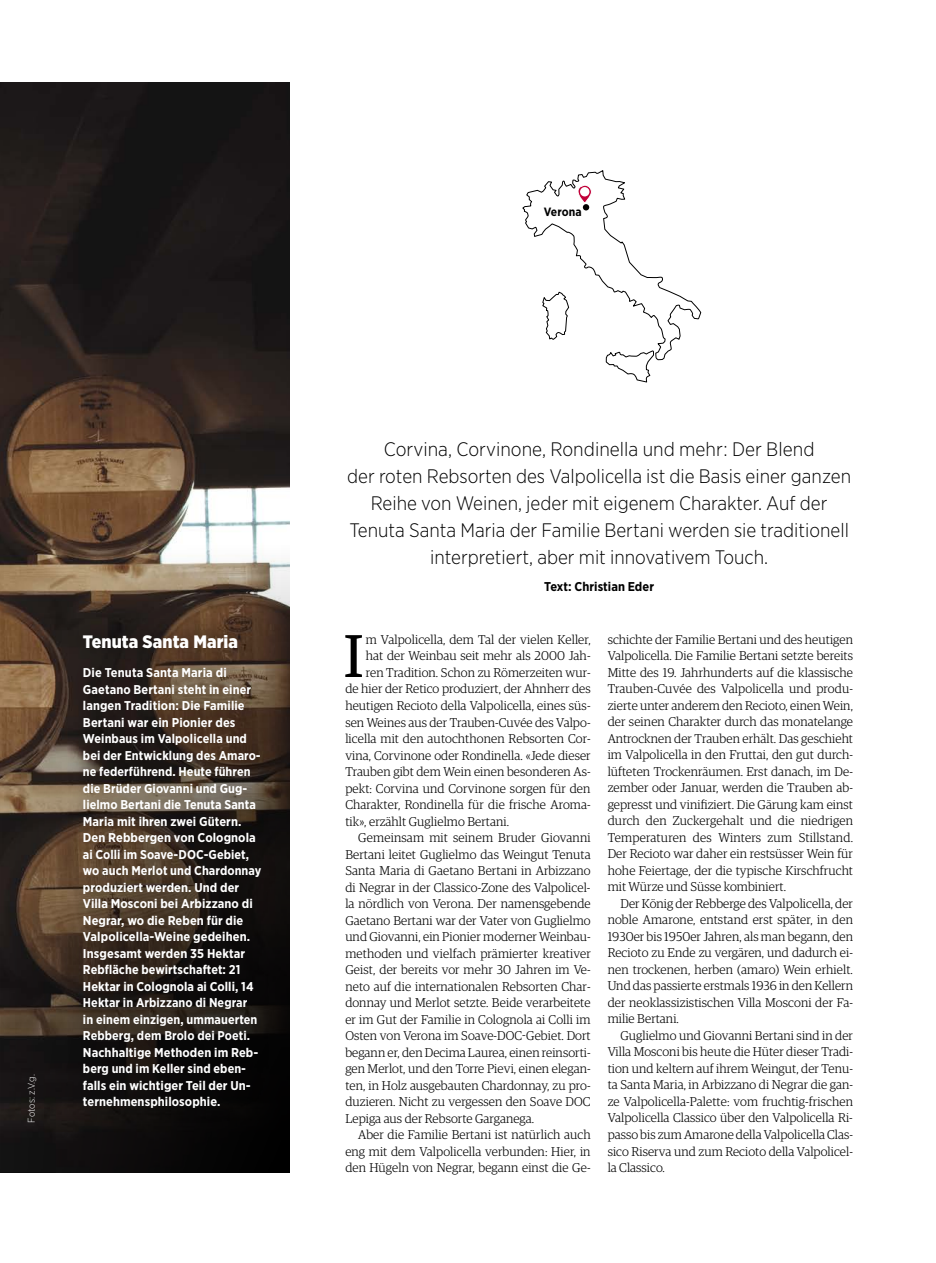
<style>
.page{position:relative;width:936px;height:1263px;background:#fff}
.page>*{position:absolute;margin:0;border:0;box-sizing:border-box;transform-origin:0 0}
.t1{font:60.3px "Guardian Egyp";color:#000}
.t2{font:300 19.5px/27px "Gotham Narrow";color:#000;text-align:center}
.t3{font:900 18px "Gotham Narrow";letter-spacing:.005em;color:#fff}
.t4{font:300 12.75px/16.5px "Guardian Egyp";letter-spacing:.005em;color:#000;text-align:justify}
.t5{font:700 12.75px/16.5px "Gotham Narrow";letter-spacing:.005em;color:#fff}
.t6{font:700 12.75px "Gotham Narrow";letter-spacing:.005em;color:#000}
.t7{font:700 12px "Gotham Narrow";letter-spacing:.01em;color:#000}
.t8{font:300 9.75px "Gotham Narrow";color:#fff}
</style>
<div class="page">
<img style="left:0;top:83px;width:289px;height:462px">
<svg style="left:0;top:545px;width:289px;height:627px;background:#493d32"></svg>
<div style="left:65px;top:616px;width:213px;height:509px;background:#000;opacity:.55"></div>
<svg style="left:522px;top:170px;width:179px;height:213px"></svg>
<p class="t7" style="left:543px;top:204px;width:39px">Verona</p>
<p class="t8" style="left:25px;top:1122px;width:50px;rotate:-90deg">Fotos: z.V.g.</p>
<h3 class="t3" style="left:83px;top:630px;width:157px">Tenuta Santa Maria</h3>
<p class="t5" style="left:83px;top:664px;width:180px">Die Tenuta Santa Maria di<br>Gaetano Bertani steht in einer langen Tradition: Die Familie<br>Bertani war ein Pionier des<br>Weinbaus im Valpolicella und bei der Entwicklung des Amaro&shy;ne federführend. Heute führen die Brüder Giovanni und Gug&shy;lielmo Bertani die Tenuta Santa<br>Maria mit ihren zwei Gütern.<br>Den Rebbergen von Colognola ai Colli im Soave-DOC-Gebiet, wo auch Merlot und Chardonnay produziert werden. Und der<br>Villa Mosconi bei Arbizzano di<br>Negrar, wo die Reben für die<br>Valpolicella-Weine gedeihen.<br>Insgesamt werden 35 Hektar<br>Rebfläche bewirtschaftet: 21<br>Hektar in Colognola ai Colli, 14<br>Hektar in Arbizzano di Negrar<br>in einem einzigen, ummauerten<br>Rebberg, dem Brolo dei Poeti.<br>Nachhaltige Methoden im Reb&shy;berg und im Keller sind eben&shy;falls ein wichtiger Teil der Un&shy;ternehmensphilosophie.</p>
<p class="t2" style="left:347px;top:436px;width:505px">Corvina, Corvinone, Rondinella und mehr: Der Blend<br>der roten Rebsorten des Valpolicella ist die Basis einer ganzen Reihe von Weinen, jeder mit eigenem Charakter. Auf der Tenuta Santa Maria der Familie Bertani werden sie traditionell interpretiert, aber mit innovativem Touch.</p>
<p class="t6" style="left:544px;top:579px;width:111px">Text: Christian Eder</p>
<h1 class="t1" style="left:344px;top:615px;width:21px">I</h1>
<p class="t4" style="left:366px;top:631px;width:226px">m Valpolicella, dem Tal der vielen Keller,</p>
<p class="t4" style="left:366px;top:647px;width:226px">hat der Weinbau seit mehr als 2000 Jah-</p>
<p class="t4" style="left:366px;top:664px;width:226px">ren Tradition. Schon zu Römerzeiten wur-</p>
<p class="t4" style="left:345px;top:680px;width:247px">de hier der Retico produziert, der Ahnherr des</p>
<p class="t4" style="left:345px;top:697px;width:247px">heutigen Recioto della Valpolicella, eines süs-</p>
<p class="t4" style="left:345px;top:713px;width:247px">sen Weines aus der Trauben-Cuvée des Valpo-</p>
<p class="t4" style="left:345px;top:730px;width:247px">licella mit den autochthonen Rebsorten Cor-</p>
<p class="t4" style="left:345px;top:746px;width:247px">vina, Corvinone oder Rondinella. «Jede dieser</p>
<p class="t4" style="left:345px;top:763px;width:247px">Trauben gibt dem Wein einen besonderen As-</p>
<p class="t4" style="left:345px;top:779px;width:247px">pekt: Corvina und Corvinone sorgen für den</p>
<p class="t4" style="left:345px;top:796px;width:247px">Charakter, Rondinella für die frische Aroma-</p>
<p class="t4" style="left:345px;top:812px;width:165px">tik», erzählt Guglielmo Bertani.</p>
<p class="t4" style="left:358px;top:829px;width:234px">Gemeinsam mit seinem Bruder Giovanni</p>
<p class="t4" style="left:345px;top:845px;width:247px">Bertani leitet Guglielmo das Weingut Tenuta</p>
<p class="t4" style="left:345px;top:862px;width:247px">Santa Maria di Gaetano Bertani in Arbizzano</p>
<p class="t4" style="left:345px;top:878px;width:247px">di Negrar in der Classico-Zone des Valpolicel-</p>
<p class="t4" style="left:345px;top:895px;width:247px">la nördlich von Verona. Der namensgebende</p>
<p class="t4" style="left:345px;top:911px;width:247px">Gaetano Bertani war der Vater von Guglielmo</p>
<p class="t4" style="left:345px;top:928px;width:247px">und Giovanni, ein Pionier moderner Weinbau-</p>
<p class="t4" style="left:345px;top:944px;width:247px">methoden und vielfach prämierter kreativer</p>
<p class="t4" style="left:345px;top:961px;width:247px">Geist, der bereits vor mehr 30 Jahren im Ve-</p>
<p class="t4" style="left:345px;top:977px;width:247px">neto auf die internationalen Rebsorten Char-</p>
<p class="t4" style="left:345px;top:994px;width:247px">donnay und Merlot setzte. Beide verarbeitete</p>
<p class="t4" style="left:345px;top:1010px;width:247px">er im Gut der Familie in Colognola ai Colli im</p>
<p class="t4" style="left:345px;top:1027px;width:247px">Osten von Verona im Soave-DOC-Gebiet. Dort</p>
<p class="t4" style="left:345px;top:1043px;width:247px">begann er, den Decima Laurea, einen reinsorti-</p>
<p class="t4" style="left:345px;top:1060px;width:247px">gen Merlot, und den Torre Pievi, einen elegan-</p>
<p class="t4" style="left:345px;top:1076px;width:247px">ten, in Holz ausgebauten Chardonnay, zu pro-</p>
<p class="t4" style="left:345px;top:1093px;width:247px">duzieren. Nicht zu vergessen den Soave DOC</p>
<p class="t4" style="left:345px;top:1109px;width:190px">Lepiga aus der Rebsorte Garganega.</p>
<p class="t4" style="left:358px;top:1125px;width:234px">Aber die Familie Bertani ist natürlich auch</p>
<p class="t4" style="left:345px;top:1142px;width:247px">eng mit dem Valpolicella verbunden: Hier, in</p>
<p class="t4" style="left:345px;top:1158px;width:247px">den Hügeln von Negrar, begann einst die Ge-</p>
<p class="t4" style="left:607px;top:630px;width:247px">schichte der Familie Bertani und des heutigen Valpolicella. Die Familie Bertani setzte bereits Mitte des 19. Jahrhunderts auf die klassische Trauben-Cuvée des Valpolicella und produ&shy;zierte unter anderem den Recioto, einen Wein, der seinen Charakter durch das monatelange Antrocknen der Trauben erhält. Das geschieht im Valpolicella in den Fruttai, den gut durch&shy;lüfteten Trockenräumen. Erst danach, im De&shy;zember oder Januar, werden die Trauben ab&shy;gepresst und vinifiziert. Die Gärung kam einst durch den Zuckergehalt und die niedrigen Temperaturen des Winters zum Stillstand.<br>Der Recioto war daher ein restsüsser Wein für hohe Feiertage, der die typische Kirschfrucht mit Würze und Süsse kombiniert.</p>
<p class="t4" style="left:607px;top:894px;width:247px;text-indent:13px">Der König der Rebberge des Valpolicella, der noble Amarone, entstand erst später, in den 1930er bis 1950er Jahren, als man begann, den Recioto zu Ende zu vergären, und dadurch ei&shy;nen trockenen, herben (amaro) Wein erhielt.<br>Und das passierte erstmals 1936 in den Kellern der neoklassizistischen Villa Mosconi der Fa&shy;milie Bertani.</p>
<p class="t4" style="left:607px;top:1026px;width:247px;text-indent:13px">Guglielmo und Giovanni Bertani sind in der Villa Mosconi bis heute die Hüter dieser Tradi&shy;tion und keltern auf ihrem Weingut, der Tenu&shy;ta Santa Maria, in Arbizzano di Negrar die gan&shy;ze Valpolicella-Palette: vom fruchtig-frischen Valpolicella Classico über den Valpolicella Ri&shy;passo bis zum Amarone della Valpolicella Clas&shy;sico Riserva und zum Recioto della Valpolicel&shy;la Classico.</p>
</div>
